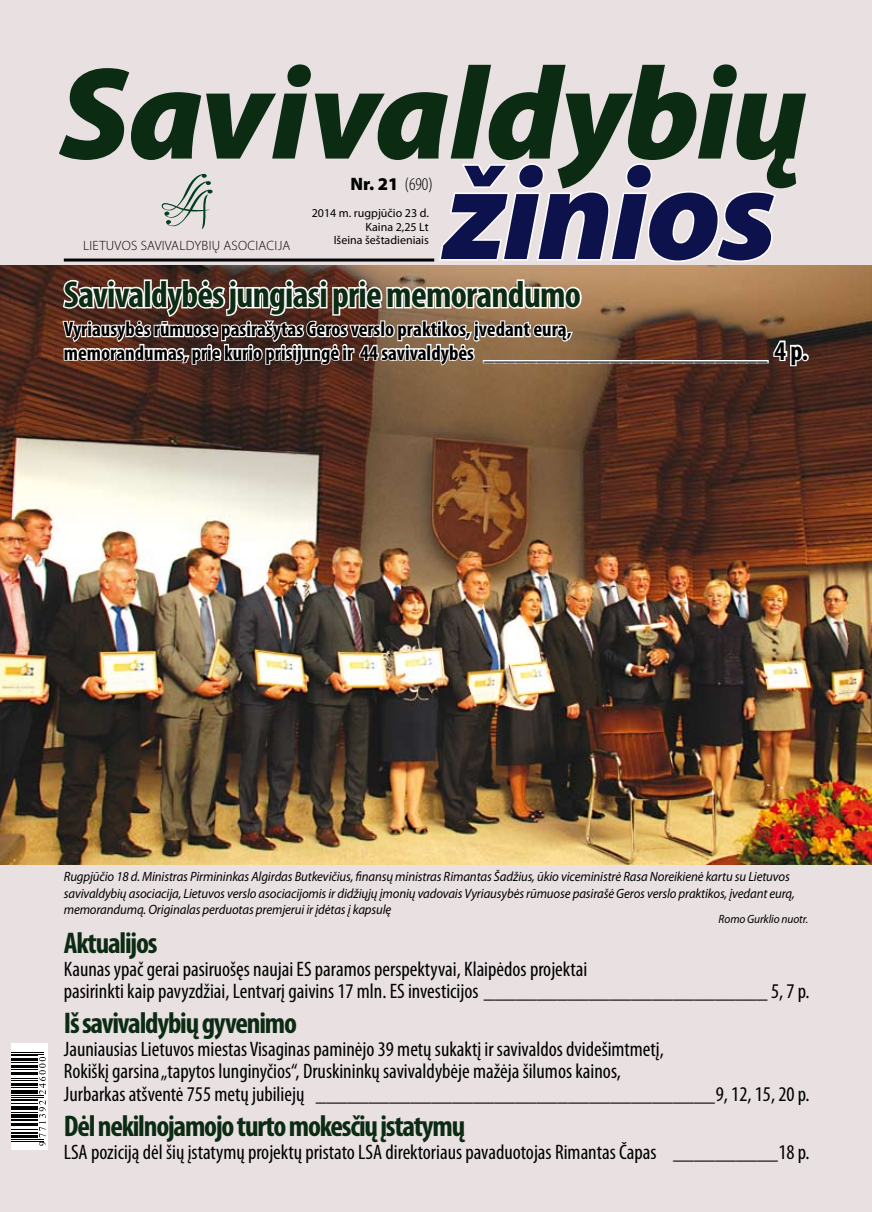
<style>
.page{position:relative;width:872px;height:1212px;background:#e9e0e2}
.page>*{position:absolute;margin:0;border:0;box-sizing:border-box;transform-origin:0 0}
.t1{font:italic 900 132px "Myriad Pro";letter-spacing:-.015em;color:#0b2b13}
.t2{font:italic 900 132px "Myriad Pro";letter-spacing:-.02em;color:#0d124d}
.t3{font:700 condensed 37.5px "Myriad Pro";letter-spacing:-.02em;color:#0b2b13}
.t4{font:700 condensed 30px "Myriad Pro";letter-spacing:-.04em;color:#0b2b13}
.t5{font:condensed 21px/22.5px "Myriad Pro";color:#000}
.t6{font:700 condensed 21px/23.4px "Myriad Pro";color:#000}
.t7{font:900 18px "Myriad Pro";color:#000}
.t8{font:italic 13.5px/16.2px "Myriad Pro";letter-spacing:-.01em;color:#000;scale:.95 1}
.t9{font:300 13.5px "Myriad Pro";letter-spacing:.02em;color:#000}
.t10{font:12px/13.5px "Myriad Pro";color:#000;text-align:right}
.t11{font:italic 12px "Myriad Pro";letter-spacing:-.01em;color:#000;scale:.95 1}
.s1{font-weight:300;font-stretch:condensed}
.s2{font-size:27px}
</style>
<div class="page">
<img style="left:0;top:266px;width:872px;height:598px">
<div style="left:12px;top:1043px;width:36px;height:107px;background:#fff"></div>
<hr style="left:12px;top:1099px;width:26px;height:2px;background:#000">
<hr style="left:12px;top:1097px;width:32px;height:1px;background:#000">
<hr style="left:12px;top:1095px;width:32px;height:1px;background:#000">
<hr style="left:12px;top:1054px;width:32px;height:1px;background:#000">
<hr style="left:12px;top:1052px;width:32px;height:1px;background:#000">
<svg style="left:12px;top:1100px;width:34px;height:46px"></svg>
<svg style="left:12px;top:1055px;width:34px;height:39px"></svg>
<div style="left:801px;top:354px;width:7px;height:7px;border:3px solid #fff;border-radius:50%"></div>
<svg style="left:60px;top:163px;width:744px;height:234px"></svg>
<h1 class="t1" style="left:60px;top:26px;width:749px">Savi valdybių</h1>
<h1 class="t2" style="left:444px;top:127px;width:333px">žinios</h1>
<p class="t7" style="left:350px;top:171px;width:84px">Nr. 21 <span class="s1">(690)</span></p>
<p class="t10" style="left:312px;top:206px;width:119px">2014 m. rugpjūčio 23 d.<br>Kaina 2,25 Lt<br>Išeina šeštadieniais</p>
<p class="t9" style="left:83px;top:238px;width:209px">LIETUVOS SAVIVALDYBIŲ ASOCIACIJA</p>
<h2 class="t3" style="left:64px;top:271px;width:519px">Savivaldybės jungiasi prie memorandumo</h2>
<p class="t6" style="left:64px;top:317px;width:746px">Vyriausybės rūmuose pasirašytas Geros verslo praktikos, įvedant eurą,<br>memorandumas, prie kurio prisijungė ir 44 savivaldybės ___________________________ <span class="s2">4 p.</span></p>
<p class="t8" style="left:64px;top:868px;width:771px">Rugpjūčio 18 d. Ministras Pirmininkas Algirdas Butkevičius, finansų ministras Rimantas Šadžius, ūkio viceministrė Rasa Noreikienė kartu su Lietuvos savivaldybių asociacija, Lietuvos verslo asociacijomis ir didžiųjų įmonių vadovais Vyriausybės rūmuose pasirašė Geros verslo praktikos, įvedant eurą, memorandumą. Originalas perduotas premjerui ir įdėtas į kapsulę</p>
<h3 class="t4" style="left:64px;top:924px;width:95px">Aktualijos</h3>
<p class="t5" style="left:64px;top:957px;width:747px">Kaunas ypač gerai pasiruošęs naujai ES paramos perspektyvai, Klaipėdos projektai<br>pasirinkti kaip pavyzdžiai, Lentvarį gaivins 17 mln. ES investicijos ___________________________ 5, 7 p.</p>
<h3 class="t4" style="left:64px;top:1004px;width:235px">Iš savivaldybių gyvenimo</h3>
<p class="t5" style="left:64px;top:1037px;width:747px">Jauniausias Lietuvos miestas Visaginas paminėjo 39 metų sukaktį ir savivaldos dvidešimtmetį,<br>Rokiškį garsina „tapytos lunginyčios“, Druskininkų savivaldybėje mažėja šilumos kainos,<br>Jurbarkas atšventė 755 metų jubiliejų ______________________________________9, 12, 15, 20 p.</p>
<h3 class="t4" style="left:64px;top:1107px;width:403px">Dėl nekilnojamojo turto mokesčių įstatymų</h3>
<p class="t5" style="left:64px;top:1140px;width:747px">LSA poziciją dėl šių įstatymų projektų pristato LSA direktoriaus pavaduotojas Rimantas Čapas __________18 p.</p>
<p class="t11" style="left:718px;top:911px;width:96px">Romo Gurklio nuotr.</p>
</div>
